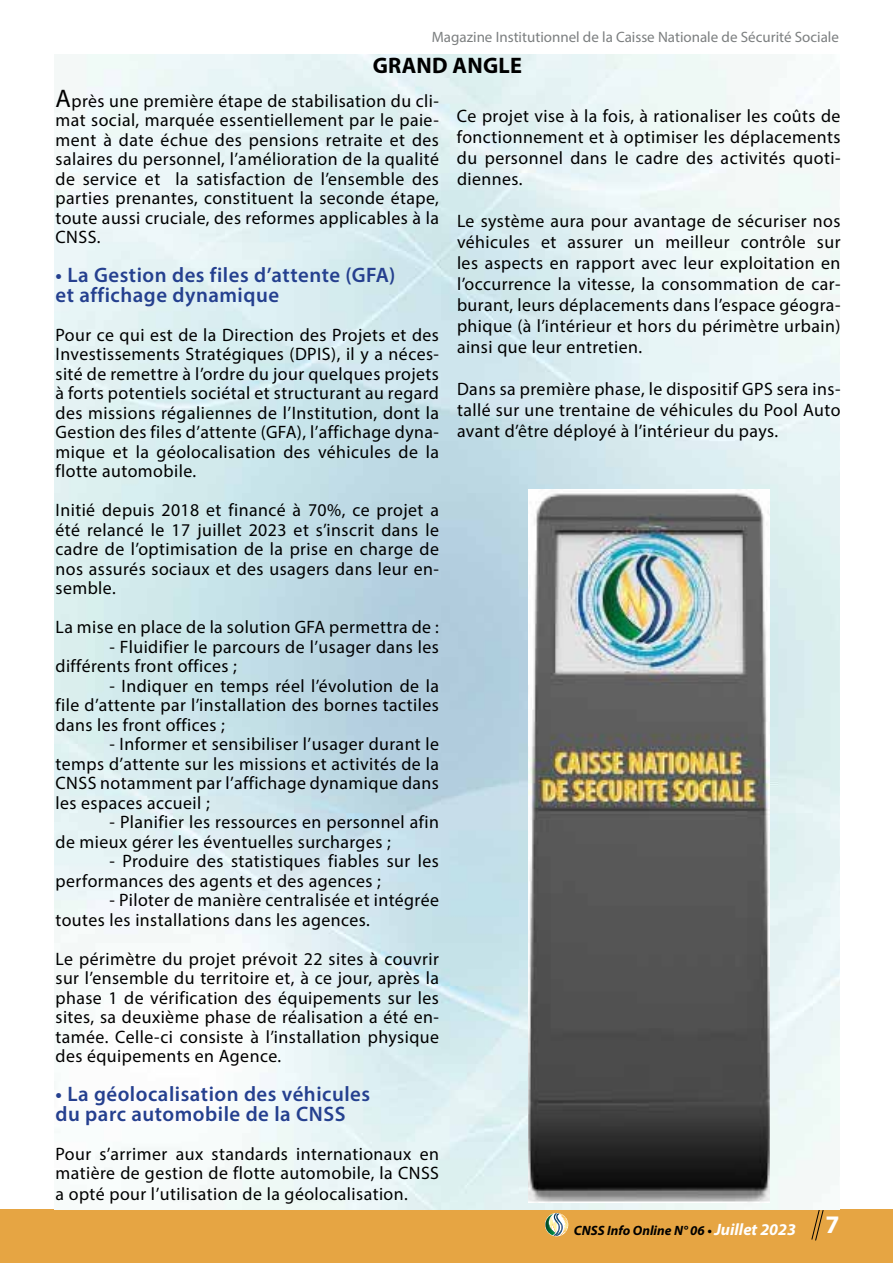
<style>
.page{position:relative;width:893px;height:1263px;background:#fff}
.page>*{position:absolute;margin:0;border:0;box-sizing:border-box;transform-origin:0 0}
.t1{font:700 22.5px "Myriad Pro";letter-spacing:.01em;color:#000}
.t2{font:600 21px/19.5px "Myriad Pro";letter-spacing:.025em;color:#25408f}
.t3{font:18px/19.5px "Myriad Pro";letter-spacing:.025em;color:#000;text-align:justify}
.t4{font:15px "Myriad Pro";color:#7c7f80}
.t5{font:italic 700 13.5px "Myriad Pro";color:#000}
.s1{font-size:25.5px}
.s2{font-size:16.5px;color:#fff}
</style>
<div class="page">
<div style="left:0;top:1209px;width:893px;height:54px;background:#e6a543"></div>
<svg style="left:545px;top:1213px;width:23px;height:23px"></svg>
<svg style="left:811px;top:1209px;width:13px;height:32px"></svg>
<img style="left:528px;top:490px;width:241px;height:712px">
<p class="t4" style="left:432px;top:28px;width:409px">Magazine Institutionnel de la Caisse Nationale de Sécurité Sociale</p>
<p class="t1" style="left:373px;top:51px;width:151px">GRAND ANGLE</p>
<p class="t3" style="left:56px;top:91px;width:385px"><span class="s1">A</span>près une première étape de stabilisation du cli&shy;mat social, marquée essentiellement par le paie&shy;ment à date échue des pensions retraite et des salaires du personnel, l’amélioration de la qualité de service et la satisfaction de l’ensemble des parties prenantes, constituent la seconde étape, toute aussi cruciale, des reformes applicables à la CNSS.</p>
<p class="t2" style="left:56px;top:265px;width:341px">• La Gestion des files d’attente (GFA) et affichage dynamique</p>
<p class="t3" style="left:56px;top:325px;width:385px">Pour ce qui est de la Direction des Projets et des Investissements Stratégiques (DPIS), il y a néces&shy;sité de remettre à l’ordre du jour quelques projets à forts potentiels sociétal et structurant au regard des missions régaliennes de l’Institution, dont la Gestion des files d’attente (GFA), l’affichage dyna&shy;mique et la géolocalisation des véhicules de la flotte automobile.</p>
<p class="t3" style="left:56px;top:500px;width:385px">Initié depuis 2018 et financé à 70%, ce projet a été relancé le 17 juillet 2023 et s’inscrit dans le cadre de l’optimisation de la prise en charge de nos assurés sociaux et des usagers dans leur en&shy;semble.</p>
<p class="t3" style="left:56px;top:617px;width:385px">La mise en place de la solution GFA permettra de :</p>
<p class="t3" style="left:56px;top:637px;width:385px;text-indent:54px">- Fluidifier le parcours de l’usager dans les différents front offices ;</p>
<p class="t3" style="left:56px;top:676px;width:385px;text-indent:54px">- Indiquer en temps réel l’évolution de la file d’attente par l’installation des bornes tactiles dans les front offices ;</p>
<p class="t3" style="left:56px;top:734px;width:385px;text-indent:54px">- Informer et sensibiliser l’usager durant le temps d’attente sur les missions et activités de la CNSS notamment par l’affichage dynamique dans les espaces accueil ;</p>
<p class="t3" style="left:56px;top:812px;width:385px;text-indent:54px">- Planifier les ressources en personnel afin de mieux gérer les éventuelles surcharges ;</p>
<p class="t3" style="left:56px;top:851px;width:385px;text-indent:54px">- Produire des statistiques fiables sur les performances des agents et des agences ;</p>
<p class="t3" style="left:56px;top:890px;width:385px;text-indent:54px">- Piloter de manière centralisée et intégrée toutes les installations dans les agences.</p>
<p class="t3" style="left:56px;top:949px;width:385px">Le périmètre du projet prévoit 22 sites à couvrir sur l’ensemble du territoire et, à ce jour, après la phase 1 de vérification des équipements sur les sites, sa deuxième phase de réalisation a été en&shy;tamée. Celle-ci consiste à l’installation physique des équipements en Agence.</p>
<p class="t2" style="left:56px;top:1084px;width:316px">• La géolocalisation des véhicules du parc automobile de la CNSS</p>
<p class="t3" style="left:56px;top:1143px;width:385px;line-height:20.2px">Pour s’arrimer aux standards internationaux en matière de gestion de flotte automobile, la CNSS a opté pour l’utilisation de la géolocalisation.</p>
<p class="t3" style="left:457px;top:105px;width:385px;line-height:21px">Ce projet vise à la fois, à rationaliser les coûts de fonctionnement et à optimiser les déplacements du personnel dans le cadre des activités quoti&shy;diennes.</p>
<p class="t3" style="left:457px;top:210px;width:385px;line-height:21px">Le système aura pour avantage de sécuriser nos véhicules et assurer un meilleur contrôle sur les aspects en rapport avec leur exploitation en l’occurrence la vitesse, la consommation de car&shy;burant, leurs déplacements dans l’espace géogra&shy;phique (à l’intérieur et hors du périmètre urbain) ainsi que leur entretien.</p>
<p class="t3" style="left:457px;top:378px;width:385px;line-height:21px">Dans sa première phase, le dispositif GPS sera ins&shy;tallé sur une trentaine de véhicules du Pool Auto avant d’être déployé à l’intérieur du pays.</p>
<p class="t5" style="left:574px;top:1222px;width:267px">CNSS Info Online N° 06 • <span class="s2">Juillet 2023</span> <sup>7</sup></p>
</div>
